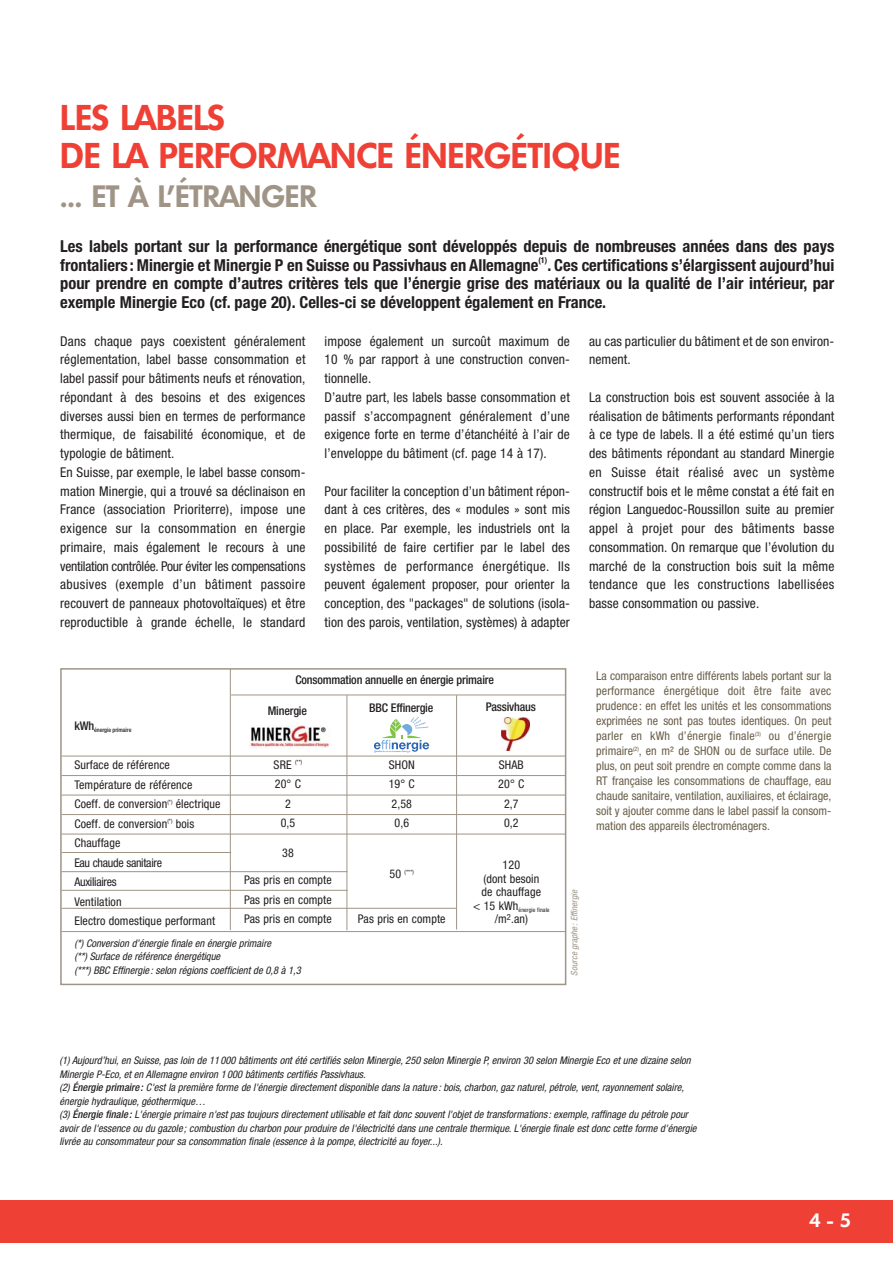
<style>
.page{position:relative;width:893px;height:1263px;background:#fff}
.page>*{position:absolute;margin:0;border:0;box-sizing:border-box;transform-origin:0 0}
.t1{font:600 34.8px/38.8px "Limerick";color:#ef4035}
.t2{font:600 30px "Limerick";color:#9f9486}
.t3{font:600 18.75px "Limerick";color:#fff}
.t4{font:700 condensed 16.5px/18.8px "Helvetica Neue";color:#231f20}
.t5{font:condensed 13.5px/18.8px "Helvetica Neue";letter-spacing:.01em;color:#231f20}
.t6{font:condensed 12px/15px "Helvetica Neue";color:#695e49;text-align:justify}
.t7{font:condensed 12px/19.5px "Helvetica Neue";letter-spacing:.01em;color:#231f20;text-align:center}
.t8{font:500 condensed 12px "Helvetica Neue";letter-spacing:-.015em;color:#231f20}
.t9{font:italic condensed 10.5px/13.5px "Helvetica Neue";color:#231f20}
.t10{font:italic condensed 9px "Helvetica Neue";color:#9f9486}
.t11{font:700 condensed 8.25px "Helvetica Neue";color:#231f20}
.t12{font:condensed 6px "Helvetica Neue";letter-spacing:.01em;color:#231f20}
.t13{font:500 condensed 6px "Helvetica Neue";letter-spacing:-.01em;color:#231f20}
.s1{font-size:12px}
.s2{font-weight:500}
</style>
<div class="page">
<div style="left:0;top:1200px;width:893px;height:42px;background:#ef4035"></div>
<svg style="left:374px;top:717px;width:55px;height:36px"></svg>
<img style="left:501px;top:717px;width:28px;height:33px">
<div style="left:60px;top:668px;width:506px;height:317px;border:2px solid #9f9486"></div>
<hr style="left:62px;top:756px;width:503px;height:1px;background:#9f9486">
<hr style="left:62px;top:775px;width:503px;height:1px;background:#9f9486">
<hr style="left:62px;top:795px;width:503px;height:1px;background:#9f9486">
<hr style="left:62px;top:814px;width:503px;height:1px;background:#9f9486">
<hr style="left:62px;top:834px;width:503px;height:1px;background:#9f9486">
<hr style="left:62px;top:931px;width:503px;height:1px;background:#9f9486">
<hr style="left:230px;top:669px;width:1px;height:261px;background:#9f9486">
<hr style="left:346px;top:695px;width:1px;height:235px;background:#9f9486">
<hr style="left:456px;top:695px;width:1px;height:235px;background:#9f9486">
<img style="left:249px;top:725px;width:81px;height:23px">
<hr style="left:62px;top:852px;width:169px;height:1px;background:#9f9486">
<hr style="left:231px;top:695px;width:335px;height:1px;background:#9f9486">
<hr style="left:62px;top:871px;width:285px;height:1px;background:#9f9486">
<hr style="left:62px;top:890px;width:285px;height:1px;background:#9f9486">
<hr style="left:62px;top:908px;width:395px;height:1px;background:#9f9486">
<h1 class="t1" style="left:60px;top:100px;width:561px">LES LABELS<br>DE LA PERFORMANCE ÉNERGÉTIQUE</h1>
<h2 class="t2" style="left:60px;top:183px;width:258px">… ET À L’ÉTRANGER</h2>
<p class="t4" style="left:60px;top:238px;width:775px">Les labels portant sur la performance énergétique sont développés depuis de nombreuses années dans des pays frontaliers : Minergie et Minergie P en Suisse ou Passivhaus en Allemagne</p>
<p class="t11" style="left:538px;top:257px;width:10px">(1)</p>
<p class="t4" style="left:60px;top:257px;width:775px;text-align:justify;text-indent:487px">. Ces certifications s’élargissent aujourd’hui pour prendre en compte d’autres critères tels que l’énergie grise des matériaux ou la qualité de l’air intérieur, par exemple Minergie Eco (cf. page 20). Celles-ci se développent également en France.</p>
<p class="t5" style="left:60px;top:333px;width:247px">Dans chaque pays coexistent généralement réglementation, label basse consommation et label passif pour bâtiments neufs et rénovation, répondant à des besoins et des exigences diverses aussi bien en termes de performance thermique, de faisabilité économique, et de typologie de bâtiment.<br>En Suisse, par exemple, le label basse consom&shy;mation Minergie, qui a trouvé sa déclinaison en France (association Prioriterre), impose une exigence sur la consommation en énergie primaire, mais également le recours à une ventilation contrôlée. Pour éviter les compensations abusives (exemple d’un bâtiment passoire recouvert de panneaux photovoltaïques) et être reproductible à grande échelle, le standard</p>
<p class="t5" style="left:325px;top:333px;width:247px">impose également un surcoût maximum de 10 % par rapport à une construction conven&shy;tionnelle.<br>D’autre part, les labels basse consommation et passif s’accompagnent généralement d’une exigence forte en terme d’étanchéité à l’air de l’enveloppe du bâtiment (cf. page 14 à 17).</p>
<p class="t5" style="left:589px;top:333px;width:247px">au cas particulier du bâtiment et de son environ&shy;nement.</p>
<p class="t5" style="left:589px;top:389px;width:247px;text-align:justify">La construction bois est souvent associée à la réalisation de bâtiments performants répondant à ce type de labels. Il a été estimé qu’un tiers des bâtiments répondant au standard Minergie en Suisse était réalisé avec un système constructif bois et le même constat a été fait en région Languedoc-Roussillon suite au premier appel à projet pour des bâtiments basse consommation. On remarque que l’évolution du marché de la construction bois suit la même tendance que les constructions labellisées basse consommation ou passive.</p>
<p class="t5" style="left:325px;top:483px;width:247px;text-align:justify">Pour faciliter la conception d’un bâtiment répon&shy;dant à ces critères, des « modules » sont mis en place. Par exemple, les industriels ont la possibilité de faire certifier par le label des systèmes de performance énergétique. Ils peuvent également proposer, pour orienter la conception, des "packages" de solutions (isola&shy;tion des parois, ventilation, systèmes) à adapter</p>
<p class="t13" style="left:74px;top:728px;width:59px"><sup>kWh</sup>énergie primaire</p>
<p class="t7" style="left:74px;top:756px;width:148px;text-align:left">Surface de référence<br>Température de référence<br>Coeff. de conversion<sup>(*)</sup> électrique<br>Coeff. de conversion<sup>(*)</sup> bois<br>Chauffage<br>Eau chaude sanitaire<br>Auxiliaires<br>Ventilation<br>Electro domestique performant</p>
<p class="t8" style="left:295px;top:675px;width:200px">Consommation annuelle en énergie primaire</p>
<p class="t8" style="left:369px;top:703px;width:66px">BBC Effinergie</p>
<p class="t8" style="left:486px;top:703px;width:52px">Passivhaus</p>
<p class="t8" style="left:268px;top:706px;width:41px">Minergie</p>
<p class="t12" style="left:274px;top:760px;width:30px"><span class="s1">SRE</span> (**)</p>
<p class="t7" style="left:275px;top:775px;width:28px">20° C<br>2<br>0,5</p>
<p class="t7" style="left:282px;top:844px;width:13px">38</p>
<p class="t7" style="left:244px;top:871px;width:89px;text-align:justify">Pas pris en compte Pas pris en compte Pas pris en compte</p>
<p class="t7" style="left:389px;top:756px;width:28px">SHON<br>19° C<br>2,58<br>0,6</p>
<p class="t12" style="left:389px;top:869px;width:26px"><span class="s1">50</span> (***)</p>
<p class="t7" style="left:358px;top:910px;width:89px">Pas pris en compte</p>
<p class="t7" style="left:498px;top:756px;width:28px">SHAB<br>20° C<br>2,7<br>0,2</p>
<p class="t7" style="left:481px;top:859px;width:61px;line-height:13.5px">120<br>(dont besoin de chauffage</p>
<p class="t12" style="left:473px;top:908px;width:78px"><sup>&lt;</sup> <sup>15</sup> <sup>kWh</sup>énergie finale</p>
<p class="t7" style="left:494px;top:910px;width:35px">/m<sup>2</sup>.an)</p>
<p class="t9" style="left:74px;top:937px;width:230px">(*) Conversion d’énergie finale en énergie primaire<br>(**) Surface de référence énergétique<br>(***) BBC Effinergie :selon régions coefficient de 0,8 à 1,3</p>
<p class="t6" style="left:596px;top:670px;width:237px">La comparaison entre différents labels portant sur la performance énergétique doit être faite avec prudence : en effet les unités et les consommations exprimées ne sont pas toutes identiques. On peut parler en kWh d’énergie finale<sup>(3)</sup> ou d’énergie primaire<sup>(2)</sup>, en m² de SHON ou de surface utile. De plus, on peut soit prendre en compte comme dans la RT française les consommations de chauffage, eau chaude sanitaire, ventilation, auxiliaires, et éclairage, soit y ajouter comme dans le label passif la consom&shy;mation des appareils électroménagers.</p>
<p class="t10" style="left:571px;top:975px;width:89px;rotate:-90deg">Source graphe:Effinergie</p>
<p class="t9" style="left:60px;top:1054px;width:640px">(1) Aujourd’hui,en Suisse,pas loin de 11 000 bâtiments ont été certifiés selon Minergie,250 selon Minergie P,environ 30 selon Minergie Eco et une dizaine selon Minergie P-Eco,et en Allemagne environ 1 000 bâtiments certifiés Passivhaus.<br>(2) <span class="s2">Énergie primaire :</span> C'est la première forme de l'énergie directement disponible dans la nature :bois,charbon,gaz naturel,pétrole,vent,rayonnement solaire, énergie hydraulique,géothermique…<br>(3) <span class="s2">Énergie finale :</span> L 'énergie primaire n'est pas toujours directement utilisable et fait donc souvent l'objet de transformations :exemple,raffinage du pétrole pour avoir de l'essence ou du gazole ; combustion du charbon pour produire de l'électricité dans une centrale thermique.L 'énergie finale est donc cette forme d'énergie livrée au consommateur pour sa consommation finale (essence à la pompe,électricité au foyer...).</p>
<h3 class="t3" style="left:809px;top:1212px;width:44px">4 - 5</h3>
</div>
